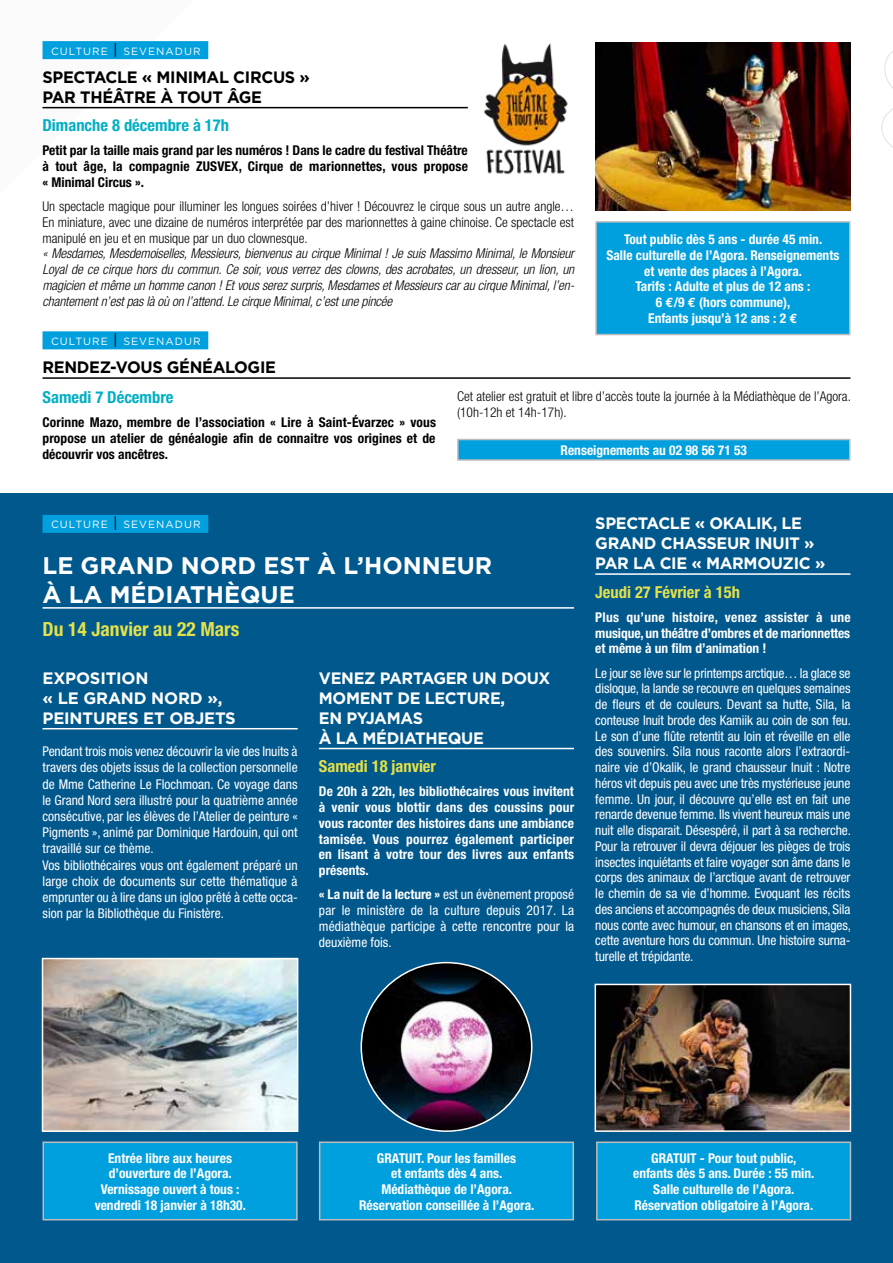
<style>
.page{position:relative;width:893px;height:1263px;background:#fff}
.page>*{position:absolute;margin:0;border:0;box-sizing:border-box;transform-origin:0 0}
.t1{font:700 24px/28.8px "Gotham";color:#fff}
.t2{font:700 condensed 19.5px "Helvetica Neue";color:#e4e149}
.t3{font:700 16.5px/19.8px "Gotham";letter-spacing:-.02em;color:#fff}
.t4{font:700 16.5px/19.8px "Gotham";letter-spacing:-.02em;color:#000}
.t5{font:700 condensed 16.5px "Helvetica Neue";color:#00afc4}
.t6{font:700 condensed 16.5px "Helvetica Neue";color:#e4e149}
.t7{font:condensed 13.5px/15.8px "Helvetica Neue";color:#fff;text-align:justify}
.t8{font:700 condensed 13.5px/15.8px "Helvetica Neue";color:#fff;text-align:center}
.t9{font:italic 300 condensed 13.5px/15.8px "Helvetica Neue";letter-spacing:-.01em;color:#000;text-align:justify}
.t10{font:300 condensed 13.5px/15.8px "Helvetica Neue";color:#000;text-align:justify}
.t11{font:700 condensed 13.5px/15.8px "Helvetica Neue";letter-spacing:.01em;color:#000;text-align:justify}
.t12{font:10.5px "Gotham";letter-spacing:.1em;color:#fff}
.s1{font-size:15px;color:#000}
.s2{font-family:"Euro Mono";font-stretch:normal}
.s3{font-weight:700}
</style>
<div class="page">
<div style="left:0;top:493px;width:893px;height:770px;background:#00588d"></div>
<svg style="left:41px;top:41px;width:161px;height:1054px"></svg>
<svg style="left:881px;top:51px;width:12px;height:97px"></svg>
<div style="left:43px;top:41px;width:165px;height:18px;background:#009fdd"></div>
<hr style="left:43px;top:107px;width:425px;height:1px;background:#000">
<div style="left:43px;top:331px;width:165px;height:18px;background:#009fdd"></div>
<hr style="left:43px;top:377px;width:807px;height:2px;background:#000">
<hr style="left:595px;top:573px;width:255px;height:2px;background:#fff">
<div style="left:596px;top:222px;width:254px;height:113px;background:#009fdd"></div>
<div style="left:595px;top:221px;width:255px;height:114px;border:2px solid #bcbcbc"></div>
<div style="left:458px;top:439px;width:392px;height:21px;background:#009fdd"></div>
<div style="left:457px;top:439px;width:393px;height:22px;border:2px solid #bcbcbc"></div>
<div style="left:43px;top:1142px;width:254px;height:78px;background:#009fdd"></div>
<div style="left:43px;top:1141px;width:255px;height:79px;border:2px solid #bcbcbc"></div>
<div style="left:320px;top:1142px;width:253px;height:78px;background:#009fdd"></div>
<div style="left:319px;top:1141px;width:255px;height:79px;border:2px solid #bcbcbc"></div>
<div style="left:597px;top:1142px;width:253px;height:78px;background:#009fdd"></div>
<div style="left:596px;top:1141px;width:255px;height:79px;border:2px solid #bcbcbc"></div>
<img style="left:595px;top:43px;width:255px;height:168px">
<img style="left:598px;top:987px;width:250px;height:142px">
<div style="left:595px;top:984px;width:256px;height:148px;border:2px solid #fff"></div>
<img style="left:483px;top:43px;width:85px;height:132px">
<img style="left:363px;top:963px;width:169px;height:168px">
<div style="left:43px;top:515px;width:165px;height:18px;background:#009fdd"></div>
<hr style="left:43px;top:607px;width:531px;height:2px;background:#fff">
<hr style="left:43px;top:728px;width:255px;height:1px;background:#fff">
<hr style="left:319px;top:748px;width:255px;height:1px;background:#fff">
<img style="left:45px;top:961px;width:250px;height:168px">
<div style="left:42px;top:958px;width:256px;height:174px;border:2px solid #fff"></div>
<p class="t12" style="left:51px;top:44px;width:151px">CULTURE <span class="s1">|</span> SEVENADUR</p>
<p class="t4" style="left:43px;top:67px;width:269px">SPECTACLE « MINIMAL CIRCUS »<br>PAR THÉÂTRE À TOUT ÂGE</p>
<p class="t5" style="left:43px;top:115px;width:188px">Dimanche 8 décembre à 17h</p>
<p class="t11" style="left:43px;top:143px;width:427px">Petit par la taille mais grand par les numéros ! Dans le cadre du festival Théâtre à tout âge, la compagnie ZUSVEX, Cirque de marionnettes, vous propose « Minimal Circus ».</p>
<p class="t10" style="left:43px;top:198px;width:533px">Un spectacle magique pour illuminer les longues soirées d’hiver ! Découvrez le cirque sous un autre angle… En miniature, avec une dizaine de numéros interprétée par des marionnettes à gaine chinoise. Ce spectacle est manipulé en jeu et en musique par un duo clownesque.</p>
<p class="t9" style="left:43px;top:246px;width:533px">« Mesdames, Mesdemoiselles, Messieurs, bienvenus au cirque Minimal ! Je suis Massimo Minimal, le Monsieur Loyal de ce cirque hors du commun. Ce soir, vous verrez des clowns, des acrobates, un dresseur, un lion, un magicien et même un homme canon ! Et vous serez surpris, Mesdames et Messieurs car au cirque Minimal, l’en&shy;chantement n’est pas là où on l’attend. Le cirque Minimal, c’est une pincée</p>
<p class="t12" style="left:51px;top:334px;width:151px">CULTURE <span class="s1">|</span> SEVENADUR</p>
<p class="t4" style="left:43px;top:357px;width:235px">RENDEZ-VOUS GÉNÉALOGIE</p>
<p class="t5" style="left:43px;top:387px;width:132px">Samedi 7 Décembre</p>
<p class="t11" style="left:43px;top:414px;width:395px">Corinne Mazo, membre de l’association « Lire à Saint-Évarzec » vous propose un atelier de généalogie afin de connaitre vos origines et de découvrir vos ancêtres.</p>
<p class="t8" style="left:606px;top:231px;width:234px">Tout public dès 5 ans - durée 45 min.<br>Salle culturelle de l’Agora. Renseignements et vente des places à l’Agora.<br>Tarifs : Adulte et plus de 12 ans :<br>6 <span class="s2">€</span>/9 <span class="s2">€</span> (hors commune),<br>Enfants jusqu’à 12 ans : 2 <span class="s2">€</span></p>
<p class="t10" style="left:457px;top:388px;width:395px">Cet atelier est gratuit et libre d’accès toute la journée à la Médiathèque de l’Agora. (10h-12h et 14h-17h).</p>
<p class="t8" style="left:561px;top:442px;width:188px">Renseignements au 02 98 56 71 53</p>
<p class="t12" style="left:51px;top:518px;width:151px">CULTURE <span class="s1">|</span> SEVENADUR</p>
<h1 class="t1" style="left:43px;top:551px;width:451px">LE GRAND NORD EST À L’HONNEUR<br>À LA MÉDIATHÈQUE</h1>
<h2 class="t2" style="left:43px;top:617px;width:198px">Du 14 Janvier au 22 Mars</h2>
<p class="t3" style="left:43px;top:668px;width:195px">EXPOSITION<br>« LE GRAND NORD »,<br>PEINTURES ET OBJETS</p>
<p class="t7" style="left:43px;top:743px;width:257px;line-height:16.2px;text-align:left">Pendant trois mois venez découvrir la vie des Inuits à travers des objets issus de la collection personnelle de Mme Catherine Le Flochmoan. Ce voyage dans le Grand Nord sera illustré pour la quatrième année consécutive, par les élèves de l’Atelier de peinture « Pigments », animé par Dominique Hardouin, qui ont travaillé sur ce thème.<br>Vos bibliothécaires vous ont également préparé un large choix de documents sur cette thématique à emprunter ou à lire dans un igloo prêté à cette occa&shy;sion par la Bibliothèque du Finistère.</p>
<p class="t3" style="left:319px;top:668px;width:233px">VENEZ PARTAGER UN DOUX<br>MOMENT DE LECTURE,<br>EN PYJAMAS<br>À LA MÉDIATHEQUE</p>
<p class="t6" style="left:319px;top:756px;width:119px">Samedi 18 janvier</p>
<p class="t8" style="left:319px;top:783px;width:257px;text-align:justify">De 20h à 22h, les bibliothécaires vous invitent à venir vous blottir dans des coussins pour vous raconter des histoires dans une ambiance tamisée. Vous pourrez également participer en lisant à votre tour des livres aux enfants présents.</p>
<p class="t7" style="left:319px;top:886px;width:257px"><span class="s3">« La nuit de la lecture »</span> est un évènement proposé par le ministère de la culture depuis 2017. La médiathèque participe à cette rencontre pour la deuxième fois.</p>
<p class="t3" style="left:595px;top:514px;width:232px">SPECTACLE « OKALIK, LE<br>GRAND CHASSEUR INUIT »<br>PAR LA CIE « MARMOUZIC »</p>
<p class="t6" style="left:595px;top:582px;width:146px">Jeudi 27 Février à 15h</p>
<p class="t8" style="left:595px;top:609px;width:257px;text-align:justify">Plus qu’une histoire, venez assister à une musique, un théâtre d’ombres et de marionnettes et même à un film d’animation !</p>
<p class="t7" style="left:595px;top:665px;width:257px">Le jour se lève sur le printemps arctique… la glace se disloque, la lande se recouvre en quelques semaines de fleurs et de couleurs. Devant sa hutte, Sila, la conteuse Inuit brode des Kamiik au coin de son feu.<br>Le son d’une flûte retentit au loin et réveille en elle des souvenirs. Sila nous raconte alors l’extraordi&shy;naire vie d’Okalik, le grand chausseur Inuit : Notre héros vit depuis peu avec une très mystérieuse jeune femme. Un jour, il découvre qu’elle est en fait une renarde devenue femme. Ils vivent heureux mais une nuit elle disparait. Désespéré, il part à sa recherche.<br>Pour la retrouver il devra déjouer les pièges de trois insectes inquiétants et faire voyager son âme dans le corps des animaux de l’arctique avant de retrouver le chemin de sa vie d’homme. Evoquant les récits des anciens et accompagnés de deux musiciens, Sila nous conte avec humour, en chansons et en images, cette aventure hors du commun. Une histoire surna&shy;turelle et trépidante.</p>
<p class="t8" style="left:95px;top:1150px;width:153px">Entrée libre aux heures d’ouverture de l’Agora.<br>Vernissage ouvert à tous : vendredi 18 janvier à 18h30.</p>
<p class="t8" style="left:359px;top:1150px;width:177px">GRATUIT. Pour les familles<br>et enfants dès 4 ans.<br>Médiathèque de l’Agora.<br>Réservation conseillée à l’Agora.</p>
<p class="t8" style="left:633px;top:1150px;width:183px">GRATUIT - Pour tout public, enfants dès 5 ans. Durée : 55 min.<br>Salle culturelle de l’Agora.<br>Réservation obligatoire à l’Agora.</p>
</div>
